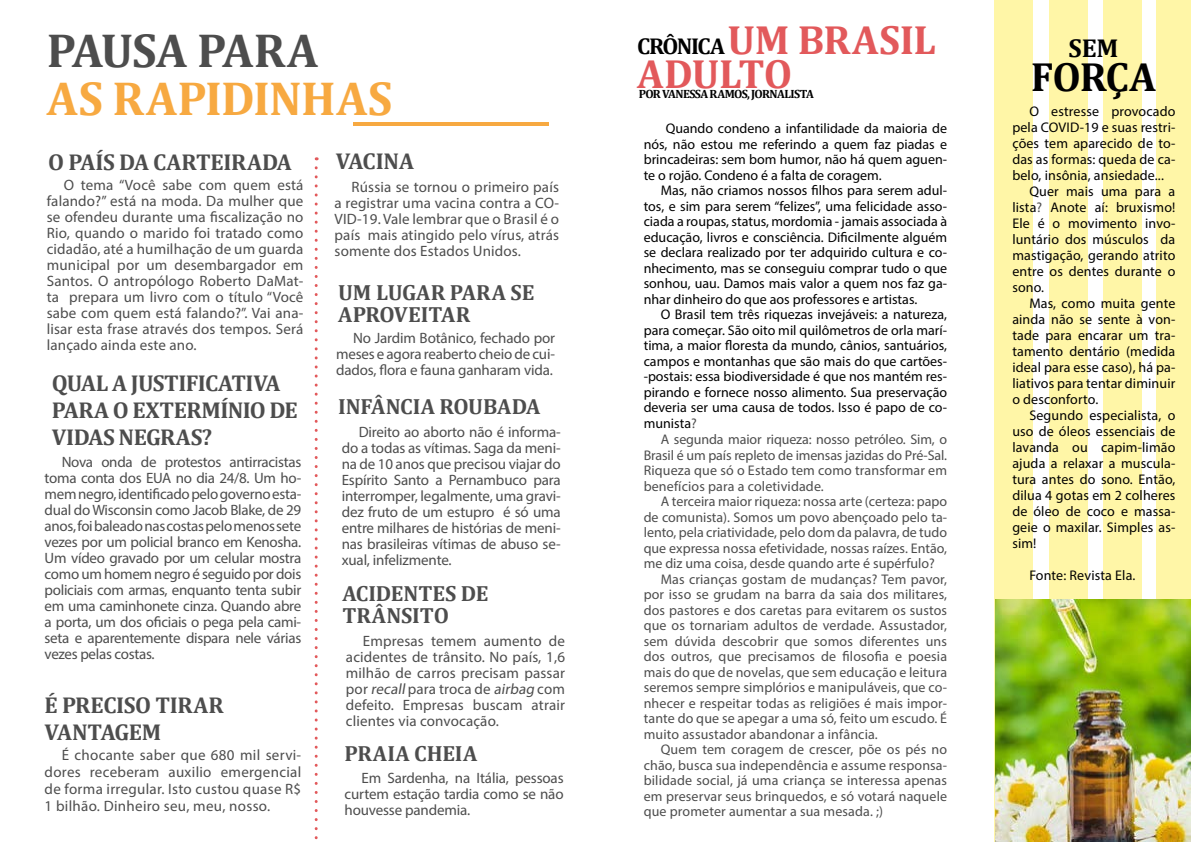
<style>
.page{position:relative;width:1191px;height:842px;background:#fff}
.page>*{position:absolute;margin:0;border:0;box-sizing:border-box;transform-origin:0 0}
.t1{font:700 48px "Cambria";letter-spacing:-.005em;color:#f7a941}
.t2{font:700 48px "Cambria";letter-spacing:-.03em;color:#4d4d4d}
.t3{font:700 41px/34px "Cambria";letter-spacing:-.01em;color:#e2595b}
.t4{font:700 41px "Cambria";letter-spacing:-.025em;color:#000}
.t5{font:700 26px "Cambria";color:#000}
.t6{font:700 23px/27px "Cambria";letter-spacing:-.02em;color:#4d4d4d}
.t7{font:700 22px/22px "Cambria";letter-spacing:-.005em;color:#4d4d4d}
.t8{font:15px/16px "Myriad Pro";color:#4d4d4d;text-align:justify}
.t9{font:14px/15.5px "Myriad Pro";letter-spacing:.01em;color:#000;text-align:justify}
.t10{font:14px/15.7px "Myriad Pro";letter-spacing:.01em;color:#4d4d4d;text-align:justify}
.t11{font:700 12px "Cambria";letter-spacing:-.05em;color:#000}
.s1{font-style:italic}
.s2{font-size:23px;color:#000}
.s3{color:#4d4d4d}
</style>
<div class="page">
<div style="left:994px;top:0;width:38px;height:842px;background:#fff6a7"></div>
<div style="left:1049px;top:0;width:38px;height:842px;background:#fff6a7"></div>
<div style="left:1103px;top:0;width:39px;height:842px;background:#fff6a7"></div>
<div style="left:1156px;top:0;width:35px;height:842px;background:#fff6a7"></div>
<hr style="left:353px;top:122px;width:196px;height:3px;background:#f7a941">
<svg style="left:315px;top:168px;width:3px;height:672px"></svg>
<img style="left:995px;top:600px;width:196px;height:242px">
<h1 class="t2" style="left:47px;top:17px;width:273px">PAUSA PARA</h1>
<h1 class="t1" style="left:47px;top:65px;width:347px">AS RAPIDINHAS</h1>
<h3 class="t6" style="left:336px;top:147px;width:80px">VACINA</h3>
<p class="t8" style="left:334px;top:179px;width:226px;text-indent:17px">Rússia se tornou o primeiro país a registrar uma vacina contra a CO-VID-19. Vale lembrar que o Brasil é o país mais atingido pelo vírus, atrás somente dos Estados Unidos.</p>
<h3 class="t6" style="left:48px;top:147px;width:245px">O PAÍS DA CARTEIRADA</h3>
<p class="t8" style="left:47px;top:177px;width:258px;text-indent:17px">O tema “Você sabe com quem está falando?” está na moda. Da mulher que se ofendeu durante uma fiscalização no Rio, quando o marido foi tratado como cidadão, até a humilhação de um guarda municipal por um desembargador em Santos. O antropólogo Roberto DaMat&shy;ta prepara um livro com o título “Você sabe com quem está falando?”. Vai ana&shy;lisar esta frase através dos tempos. Será lançado ainda este ano.</p>
<h3 class="t7" style="left:338px;top:281px;width:198px">UM LUGAR PARA SE<br>APROVEITAR</h3>
<p class="t8" style="left:336px;top:330px;width:220px;text-indent:17px">No Jardim Botânico, fechado por meses e agora reaberto cheio de cui&shy;dados, flora e fauna ganharam vida.</p>
<h3 class="t6" style="left:52px;top:369px;width:248px">QUAL A JUSTIFICATIVA<br>PARA O EXTERMÍNIO DE<br>VIDAS NEGRAS?</h3>
<p class="t8" style="left:45px;top:453px;width:258px;text-indent:17px">Nova onda de protestos antirracistas toma conta dos EUA no dia 24/8. Um ho&shy;mem negro, identificado pelo governo esta&shy;dual do Wisconsin como Jacob Blake, de 29 anos, foi baleado nas costas pelo menos sete vezes por um policial branco em Kenosha.<br>Um vídeo gravado por um celular mostra como um homem negro é seguido por dois policiais com armas, enquanto tenta subir em uma caminhonete cinza. Quando abre a porta, um dos oficiais o pega pela cami&shy;seta e aparentemente dispara nele várias vezes pelas costas.</p>
<h3 class="t7" style="left:338px;top:394px;width:204px">INFÂNCIA ROUBADA</h3>
<p class="t8" style="left:342px;top:424px;width:220px;text-indent:17px">Direito ao aborto não é informa&shy;do a todas as vítimas. Saga da meni&shy;na de 10 anos que precisou viajar do Espírito Santo a Pernambuco para interromper, legalmente, uma gravi&shy;dez fruto de um estupro é só uma entre milhares de histórias de meni&shy;nas brasileiras vítimas de abuso se&shy;xual, infelizmente.</p>
<h3 class="t7" style="left:342px;top:582px;width:147px">ACIDENTES DE<br>TRÂNSITO</h3>
<p class="t8" style="left:346px;top:633px;width:220px;text-indent:17px">Empresas temem aumento de acidentes de trânsito. No país, 1,6 milhão de carros precisam passar por <span class="s1">recall</span>para troca de <span class="s1">airbag</span> com defeito. Empresas buscam atrair clientes via convocação.</p>
<h3 class="t6" style="left:45px;top:691px;width:180px">É PRECISO TIRAR<br>VANTAGEM</h3>
<p class="t8" style="left:45px;top:746px;width:258px;line-height:17px;text-indent:17px">É chocante saber que 680 mil servi&shy;dores receberam auxilio emergencial de forma irregular. Isto custou quase R$ 1 bilhão. Dinheiro seu, meu, nosso.</p>
<h3 class="t7" style="left:344px;top:742px;width:134px">PRAIA CHEIA</h3>
<p class="t8" style="left:344px;top:770px;width:220px;text-indent:17px">Em Sardenha, na Itália, pessoas curtem estação tardia como se não houvesse pandemia.</p>
<h2 class="t3" style="left:637px;top:21px;width:300px"><span class="s2">CRÔNICA</span> UM BRASIL<br>ADULTO</h2>
<p class="t11" style="left:639px;top:86px;width:177px">POR VANESSA RAMOS, JORNALISTA</p>
<p class="t9" style="left:643px;top:120px;width:305px;text-indent:22px">Quando condeno a infantilidade da maioria de nós, não estou me referindo a quem faz piadas e brincadeiras: sem bom humor, não há quem aguen&shy;te o rojão. Condeno é a falta de coragem.</p>
<p class="t9" style="left:643px;top:182px;width:305px;text-indent:17px">Mas, não criamos nossos filhos para serem adul&shy;tos, e sim para serem “felizes”, uma felicidade asso&shy;ciada a roupas, status, mordomia - jamais associada à educação, livros e consciência. Dificilmente alguém se declara realizado por ter adquirido cultura e co&shy;nhecimento, mas se conseguiu comprar tudo o que sonhou, uau. Damos mais valor a quem nos faz ga&shy;nhar dinheiro do que aos professores e artistas.</p>
<p class="t9" style="left:643px;top:306px;width:305px;text-indent:17px">O Brasil tem três riquezas invejáveis: a natureza, para começar. São oito mil quilômetros de orla marí&shy;tima, a maior floresta da mundo, cânios, santuários, campos e montanhas que são mais do que cartões--postais: essa biodiversidade é que nos mantém res&shy;pirando e fornece nosso alimento. Sua preservação deveria ser uma causa de todos. Isso é papo de co&shy;munista<span class="s3">?</span></p>
<p class="t10" style="left:643px;top:431px;width:305px;text-indent:17px">A segunda maior riqueza: nosso petróleo. Sim, o Brasil é um país repleto de imensas jazidas do Pré-Sal.<br>Riqueza que só o Estado tem como transformar em benefícios para a coletividade.</p>
<p class="t10" style="left:660px;top:493px;width:288px">A terceira maior riqueza: nossa arte (certeza: papo</p>
<p class="t10" style="left:643px;top:509px;width:305px">de comunista). Somos um povo abençoado pelo ta-</p>
<p class="t10" style="left:643px;top:524px;width:305px">lento, pela criatividade, pelo dom da palavra, de tudo</p>
<p class="t10" style="left:643px;top:540px;width:305px">que expressa nossa efetividade, nossas raízes. Então,</p>
<p class="t10" style="left:643px;top:555px;width:293px">me diz uma coisa, desde quando arte é supérfulo?</p>
<p class="t10" style="left:660px;top:571px;width:288px">Mas crianças gostam de mudanças? Tem pavor,</p>
<p class="t10" style="left:643px;top:586px;width:305px">por isso se grudam na barra da saia dos militares,</p>
<p class="t10" style="left:643px;top:602px;width:305px">dos pastores e dos caretas para evitarem os sustos</p>
<p class="t10" style="left:643px;top:617px;width:305px">que os tornariam adultos de verdade. Assustador,</p>
<p class="t10" style="left:643px;top:633px;width:305px">sem dúvida descobrir que somos diferentes uns</p>
<p class="t10" style="left:643px;top:648px;width:305px">dos outros, que precisamos de filosofia e poesia</p>
<p class="t10" style="left:643px;top:664px;width:305px">mais do que de novelas, que sem educação e leitura</p>
<p class="t10" style="left:643px;top:679px;width:305px">seremos sempre simplórios e manipuláveis, que co-</p>
<p class="t10" style="left:643px;top:695px;width:305px">nhecer e respeitar todas as religiões é mais impor-</p>
<p class="t10" style="left:643px;top:710px;width:305px">tante do que se apegar a uma só, feito um escudo. É</p>
<p class="t10" style="left:643px;top:726px;width:236px">muito assustador abandonar a infância.</p>
<p class="t10" style="left:660px;top:741px;width:288px">Quem tem coragem de crescer, põe os pés no</p>
<p class="t10" style="left:643px;top:757px;width:305px">chão, busca sua independência e assume responsa-</p>
<p class="t10" style="left:643px;top:772px;width:305px">bilidade social, já uma criança se interessa apenas</p>
<p class="t10" style="left:643px;top:788px;width:305px">em preservar seus brinquedos, e só votará naquele</p>
<p class="t10" style="left:643px;top:803px;width:241px">que prometer aumentar a sua mesada. ;)</p>
<h3 class="t5" style="left:1068px;top:30px;width:51px">SEM</h3>
<h2 class="t4" style="left:1030px;top:48px;width:127px">FORÇA</h2>
<p class="t9" style="left:1029px;top:103px;width:147px">O estresse provocado</p>
<p class="t9" style="left:1012px;top:119px;width:165px">pela COVID-19 e suas restri-</p>
<p class="t9" style="left:1012px;top:135px;width:164px">ções tem aparecido de to-</p>
<p class="t9" style="left:1012px;top:151px;width:164px">das as formas: queda de ca-</p>
<p class="t9" style="left:1012px;top:167px;width:153px">belo, insônia, ansiedade...</p>
<p class="t9" style="left:1029px;top:183px;width:147px">Quer mais uma para a</p>
<p class="t9" style="left:1012px;top:199px;width:164px">lista<span class="s3">?</span> Anote aí: bruxismo!</p>
<p class="t9" style="left:1012px;top:215px;width:164px">Ele é o movimento invo-</p>
<p class="t9" style="left:1012px;top:231px;width:164px">luntário dos músculos da</p>
<p class="t9" style="left:1012px;top:247px;width:164px">mastigação, gerando atrito</p>
<p class="t9" style="left:1012px;top:263px;width:164px">entre os dentes durante o</p>
<p class="t9" style="left:1012px;top:279px;width:33px">sono.</p>
<p class="t9" style="left:1029px;top:295px;width:147px">Mas, como muita gente</p>
<p class="t9" style="left:1012px;top:311px;width:165px">ainda não se sente à von-</p>
<p class="t9" style="left:1012px;top:327px;width:164px">tade para encarar um tra-</p>
<p class="t9" style="left:1012px;top:343px;width:165px">tamento dentário (medida</p>
<p class="t9" style="left:1012px;top:359px;width:165px">ideal para esse caso), há pa-</p>
<p class="t9" style="left:1012px;top:375px;width:164px">liativos para tentar diminuir</p>
<p class="t9" style="left:1012px;top:391px;width:87px">o desconforto.</p>
<p class="t9" style="left:1029px;top:407px;width:147px">Segundo especialista, o</p>
<p class="t9" style="left:1012px;top:423px;width:164px">uso de óleos essenciais de</p>
<p class="t9" style="left:1012px;top:439px;width:165px">lavanda ou capim-limão</p>
<p class="t9" style="left:1012px;top:455px;width:164px">ajuda a relaxar a muscula-</p>
<p class="t9" style="left:1012px;top:471px;width:165px">tura antes do sono. Então,</p>
<p class="t9" style="left:1012px;top:487px;width:164px">dilua 4 gotas em 2 colheres</p>
<p class="t9" style="left:1012px;top:503px;width:164px">de óleo de coco e massa-</p>
<p class="t9" style="left:1012px;top:519px;width:165px">geie o maxilar. Simples as-</p>
<p class="t9" style="left:1012px;top:535px;width:26px">sim!</p>
<p class="t9" style="left:1029px;top:567px;width:108px">Fonte: Revista Ela.</p>
</div>
